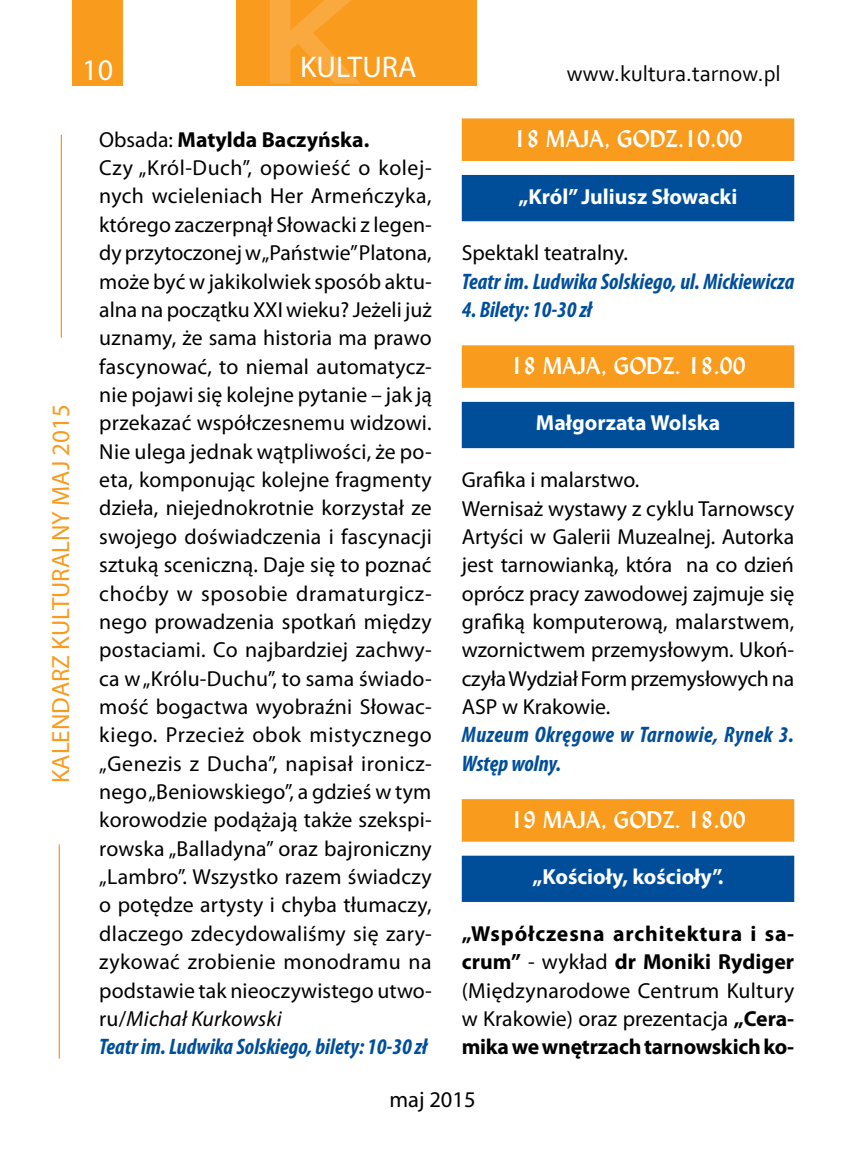
<style>
.page{position:relative;width:851px;height:1170px;background:#fff}
.page>*{position:absolute;margin:0;border:0;box-sizing:border-box;transform-origin:0 0}
.t1{font:30px "Myriad Pro";color:#fff}
.t2{font:25px "Myriad Pro";color:#f99b1c}
.t3{font:italic 700 condensed 22.5px "Myriad Pro";color:#004e9a}
.t4{font:700 22.5px "Lydian PL";color:#fff}
.t5{font:italic 700 condensed 22.5px/28.2px "Myriad Pro";letter-spacing:.025em;color:#004e9a}
.t6{font:22.5px "Corbel";color:#000}
.t7{font:22.5px "Myriad Pro";color:#000}
.t8{font:21.75px/28.2px "Myriad Pro";letter-spacing:.01em;color:#000}
.t9{font:700 21.75px/28.2px "Myriad Pro";letter-spacing:-.01em;color:#000;text-align:justify}
.t10{font:700 21.75px "Myriad Pro";color:#fff}
.s1{font-weight:700}
.s2{font-style:italic}
.s3{font-weight:400}
</style>
<div class="page">
<div style="left:72px;top:0;width:51px;height:85px;background:#f99b1c"></div>
<div style="left:236px;top:0;width:240px;height:85px;background:#f99b1c"></div>
<svg style="left:267px;top:0;width:164px;height:86px"></svg>
<hr style="left:61px;top:135px;width:1px;height:203px;background:#f99b1c">
<hr style="left:59px;top:844px;width:1px;height:214px;background:#f99b1c">
<div style="left:461px;top:118px;width:333px;height:43px;background:#f99b1c"></div>
<div style="left:461px;top:175px;width:333px;height:46px;background:#004e9a"></div>
<div style="left:461px;top:345px;width:333px;height:43px;background:#f99b1c"></div>
<div style="left:461px;top:402px;width:333px;height:46px;background:#004e9a"></div>
<div style="left:461px;top:799px;width:333px;height:42px;background:#f99b1c"></div>
<div style="left:461px;top:855px;width:333px;height:46px;background:#004e9a"></div>
<h1 class="t1" style="left:82px;top:51px;width:32px">10</h1>
<h1 class="t1" style="left:300px;top:48px;width:118px">KULTURA</h1>
<p class="t6" style="left:566px;top:59px;width:215px">www.kultura.tarnow.pl</p>
<p class="t2" style="left:45px;top:783px;width:381px;rotate:-90deg">KALENDARZ KULTURALNY MAJ 2015</p>
<p class="t8" style="left:99px;top:125px;width:334px">Obsada: <span class="s1">Matylda Baczyńska.<br></span>Czy „Król-Duch”, opowieść o kolej&shy;nych wcieleniach Her Armeńczyka, którego zaczerpnął Słowacki z legen&shy;dy przytoczonej w „Państwie” Platona, może być w jakikolwiek sposób aktu&shy;alna na początku XXI wieku? Jeżeli już uznamy, że sama historia ma prawo fascynować, to niemal automatycz&shy;nie pojawi się kolejne pytanie – jak ją przekazać współczesnemu widzowi.<br>Nie ulega jednak wątpliwości, że po&shy;eta, komponując kolejne fragmenty dzieła, niejednokrotnie korzystał ze swojego doświadczenia i fascynacji sztuką sceniczną. Daje się to poznać choćby w sposobie dramaturgicz&shy;nego prowadzenia spotkań między postaciami. Co najbardziej zachwy&shy;ca w „Królu-Duchu”, to sama świado&shy;mość bogactwa wyobraźni Słowac&shy;kiego. Przecież obok mistycznego „Genezis z Ducha”, napisał ironicz&shy;nego „Beniowskiego”, a gdzieś w tym korowodzie podążają także szekspi&shy;rowska „Balladyna” oraz bajroniczny „Lambro”. Wszystko razem świadczy o potędze artysty i chyba tłumaczy, dlaczego zdecydowaliśmy się zary&shy;zykować zrobienie monodramu na podstawie tak nieoczywistego utwo&shy;ru/<span class="s2">Michał Kurkowski</span></p>
<p class="t3" style="left:99px;top:1032px;width:329px">Teatr im. Ludwika Solskiego, bilety: 10-30 zł</p>
<p class="t4" style="left:513px;top:124px;width:230px">18 MAJA, GODZ.10.00</p>
<p class="t10" style="left:518px;top:182px;width:220px">„Król” Juliusz Słowacki</p>
<p class="t8" style="left:461px;top:238px;width:168px">Spektakl teatralny.</p>
<p class="t3" style="left:461px;top:267px;width:334px">Teatr im. Ludwika Solskiego, ul. Mickiewicza</p>
<p class="t3" style="left:461px;top:295px;width:132px">4. Bilety: 10-30 zł</p>
<p class="t4" style="left:510px;top:351px;width:237px">18 MAJA, GODZ. 18.00</p>
<p class="t10" style="left:535px;top:409px;width:186px">Małgorzata Wolska</p>
<p class="t8" style="left:461px;top:465px;width:334px">Grafika i malarstwo.<br>Wernisaż wystawy z cyklu Tarnowscy<br>Artyści w Galerii Muzealnej. Autorka jest tarnowianką, która na co dzień oprócz pracy zawodowej zajmuje się grafiką komputerową, malarstwem, wzornictwem przemysłowym. Ukoń&shy;czyła Wydział Form przemysłowych na<br>ASP w Krakowie.</p>
<p class="t5" style="left:461px;top:720px;width:333px">Muzeum Okręgowe w Tarnowie, Rynek 3.<br>Wstęp wolny.</p>
<p class="t4" style="left:510px;top:804px;width:237px">19 MAJA, GODZ. 18.00</p>
<p class="t10" style="left:532px;top:862px;width:192px">„Kościoły, kościoły”.</p>
<p class="t9" style="left:461px;top:918px;width:334px">„Współczesna architektura i sa&shy;crum” <span class="s3">- wykład</span> dr Moniki Rydiger <span class="s3">(Międzynarodowe Centrum Kultury w Krakowie) oraz prezentacja</span> „Cera&shy;mika we wnętrzach tarnowskich ko-</p>
<p class="t7" style="left:389px;top:1085px;width:88px">maj 2015</p>
</div>
